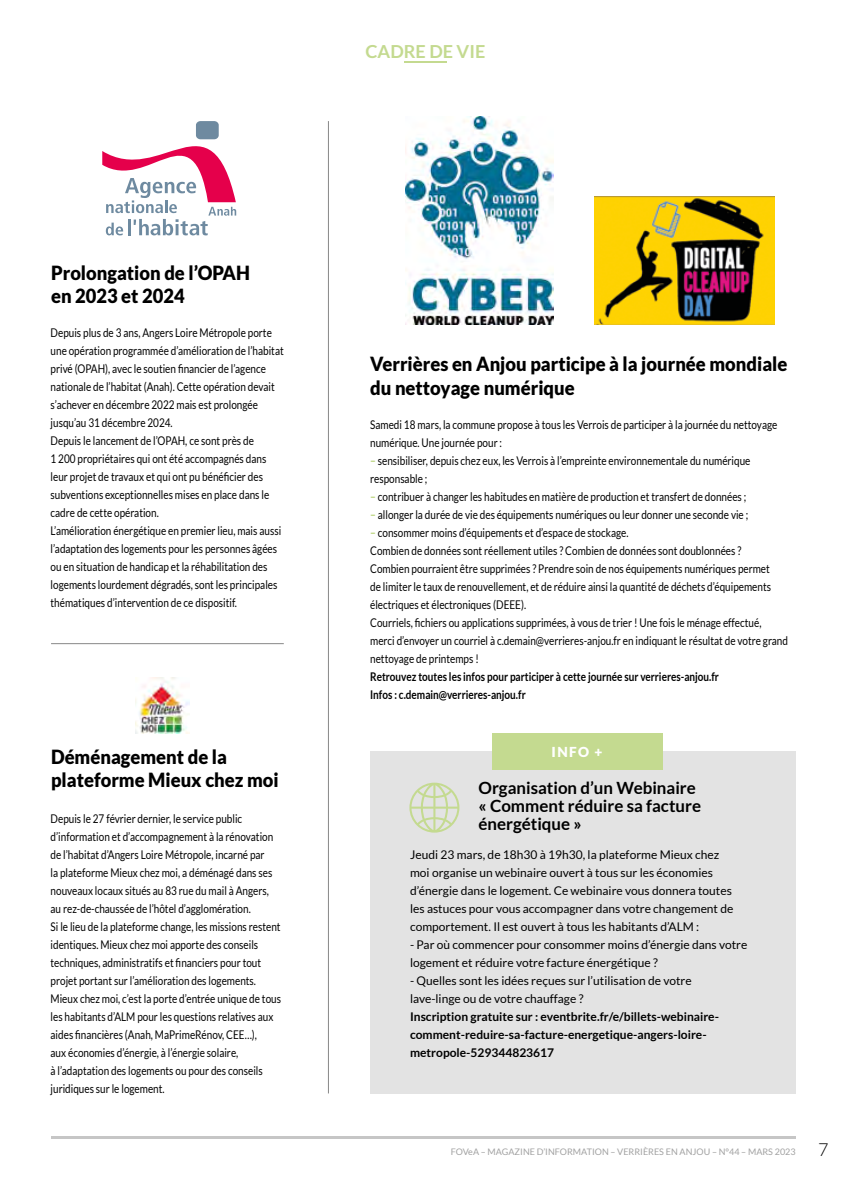
<style>
.page{position:relative;width:851px;height:1191px;background:#fff}
.page>*{position:absolute;margin:0;border:0;box-sizing:border-box;transform-origin:0 0}
.t1{font:900 19.5px/23.4px "Lato";color:#000;scale:.94 1}
.t2{font:700 18px "Lato";color:#c4da90}
.t3{font:700 16.95px/18px "Lato";color:#000}
.t4{font:900 13.8px "Lato";color:#fff}
.t5{font:12px/18px "Lato";color:#000;scale:.83 1}
.t6{font:12px/18px "Lato";color:#000}
.t7{font:700 12px/18px "Lato";color:#000}
.t8{font:700 12px/18px "Lato";color:#000;scale:.83 1}
.t9{font:9px "Lato";color:#a1a1a1}
.s1{font-weight:900;color:#c4da90}
.s2{font-weight:300;font-size:18px;color:#000}
</style>
<div class="page">
<hr style="left:51px;top:1135px;width:744px;height:3px;background:#c6c6c6">
<hr style="left:404px;top:61px;width:42px;height:2px;background:#c4da90">
<hr style="left:328px;top:121px;width:1px;height:972px;background:#878787">
<img style="left:405px;top:116px;width:148px;height:208px">
<img style="left:135px;top:677px;width:54px;height:56px">
<img style="left:594px;top:197px;width:180px;height:127px">
<div style="left:370px;top:751px;width:425px;height:342px;background:#e3e3e3"></div>
<div style="left:492px;top:734px;width:170px;height:36px;background:#c4da90"></div>
<svg style="left:409px;top:782px;width:50px;height:50px"></svg>
<hr style="left:51px;top:643px;width:233px;height:1px;background:#878787">
<svg style="left:102px;top:122px;width:134px;height:113px"></svg>
<div style="left:196px;top:121px;width:23px;height:18px;background:#6e8aa0;border-radius:4px"></div>
<h2 class="t2" style="left:365px;top:41px;width:121px">CADRE DE VIE</h2>
<h1 class="t1" style="left:51px;top:260px;width:213px">Prolongation de l’OPAH en 2023 et 2024</h1>
<p class="t5" style="left:51px;top:324px;width:282px">Depuis plus de 3 ans, Angers Loire Métropole porte une opération programmée d’amélioration de l’habitat privé (OPAH), avec le soutien financier de l’agence nationale de l’habitat (Anah). Cette opération devait s’achever en décembre 2022 mais est prolongée jusqu’au 31 décembre 2024.<br>Depuis le lancement de l’OPAH, ce sont près de<br>1 200 propriétaires qui ont été accompagnés dans leur projet de travaux et qui ont pu bénéficier des subventions exceptionnelles mises en place dans le cadre de cette opération.<br>L’amélioration énergétique en premier lieu, mais aussi l’adaptation des logements pour les personnes âgées ou en situation de handicap et la réhabilitation des logements lourdement dégradés, sont les principales thématiques d’intervention de ce dispositif.</p>
<h1 class="t1" style="left:51px;top:744px;width:244px">Déménagement de la plateforme Mieux chez moi</h1>
<p class="t5" style="left:51px;top:810px;width:279px">Depuis le 27 février dernier, le service public d’information et d’accompagnement à la rénovation de l’habitat d’Angers Loire Métropole, incarné par<br>la plateforme Mieux chez moi, a déménagé dans ses nouveaux locaux situés au 83 rue du mail à Angers, au rez-de-chaussée de l’hôtel d’agglomération.<br>Si le lieu de la plateforme change, les missions restent identiques. Mieux chez moi apporte des conseils techniques, administratifs et financiers pour tout projet portant sur l’amélioration des logements.<br>Mieux chez moi, c’est la porte d’entrée unique de tous les habitants d’ALM pour les questions relatives aux aides financières (Anah, MaPrimeRénov, CEE…),<br>aux économies d’énergie, à l’énergie solaire,<br>à l’adaptation des logements ou pour des conseils juridiques sur le logement.</p>
<h1 class="t1" style="left:370px;top:352px;width:445px">Verrières en Anjou participe à la journée mondiale du nettoyage numérique</h1>
<p class="t5" style="left:370px;top:416px;width:492px">Samedi 18 mars, la commune propose à tous les Verrois de participer à la journée du nettoyage numérique. Une journée pour :</p>
<p class="t5" style="left:370px;top:452px;width:459px"><span class="s1">–</span> sensibiliser, depuis chez eux, les Verrois à l’empreinte environnementale du numérique responsable ;</p>
<p class="t5" style="left:370px;top:488px;width:454px"><span class="s1">–</span> contribuer à changer les habitudes en matière de production et transfert de données ;</p>
<p class="t5" style="left:370px;top:506px;width:457px"><span class="s1">–</span> allonger la durée de vie des équipements numériques ou leur donner une seconde vie ;</p>
<p class="t5" style="left:370px;top:524px;width:505px"><span class="s1">–</span> consommer moins d’équipements et d’espace de stockage.<br>Combien de données sont réellement utiles ? Combien de données sont doublonnées ?<br>Combien pourraient être supprimées ? Prendre soin de nos équipements numériques permet<br>de limiter le taux de renouvellement, et de réduire ainsi la quantité de déchets d’équipements électriques et électroniques (DEEE).<br>Courriels, fichiers ou applications supprimées, à vous de trier ! Une fois le ménage effectué, merci d’envoyer un courriel à c.demain@verrieres-anjou.fr en indiquant le résultat de votre grand nettoyage de printemps !</p>
<p class="t8" style="left:370px;top:668px;width:421px">Retrouvez toutes les infos pour participer à cette journée sur verrieres-anjou.fr<br>Infos : c.demain@verrieres-anjou.fr</p>
<p class="t4" style="left:551px;top:744px;width:52px">INFO +</p>
<h3 class="t3" style="left:478px;top:779px;width:224px">Organisation d’un Webinaire « Comment réduire sa facture énergétique »</h3>
<p class="t6" style="left:410px;top:846px;width:325px">Jeudi 23 mars, de 18h30 à 19h30, la plateforme Mieux chez moi organise un webinaire ouvert à tous sur les économies d’énergie dans le logement. Ce webinaire vous donnera toutes les astuces pour vous accompagner dans votre changement de comportement. Il est ouvert à tous les habitants d’ALM :</p>
<p class="t6" style="left:410px;top:936px;width:339px">- Par où commencer pour consommer moins d’énergie dans votre logement et réduire votre facture énergétique ?</p>
<p class="t6" style="left:410px;top:972px;width:283px">- Quelles sont les idées reçues sur l’utilisation de votre lave-linge ou de votre chauffage ?</p>
<p class="t7" style="left:410px;top:1007px;width:310px">Inscription gratuite sur : eventbrite.fr/e/billets-webinaire&shy;comment-reduire-sa-facture-energetique-angers-loire&shy;metropole-529344823617</p>
<p class="t9" style="left:450px;top:1147px;width:379px">FOVeA – MAGAZINE D’INFORMATION – VERRIÈRES EN ANJOU – N°44 – MARS 2023 <span class="s2">7</span></p>
</div>
